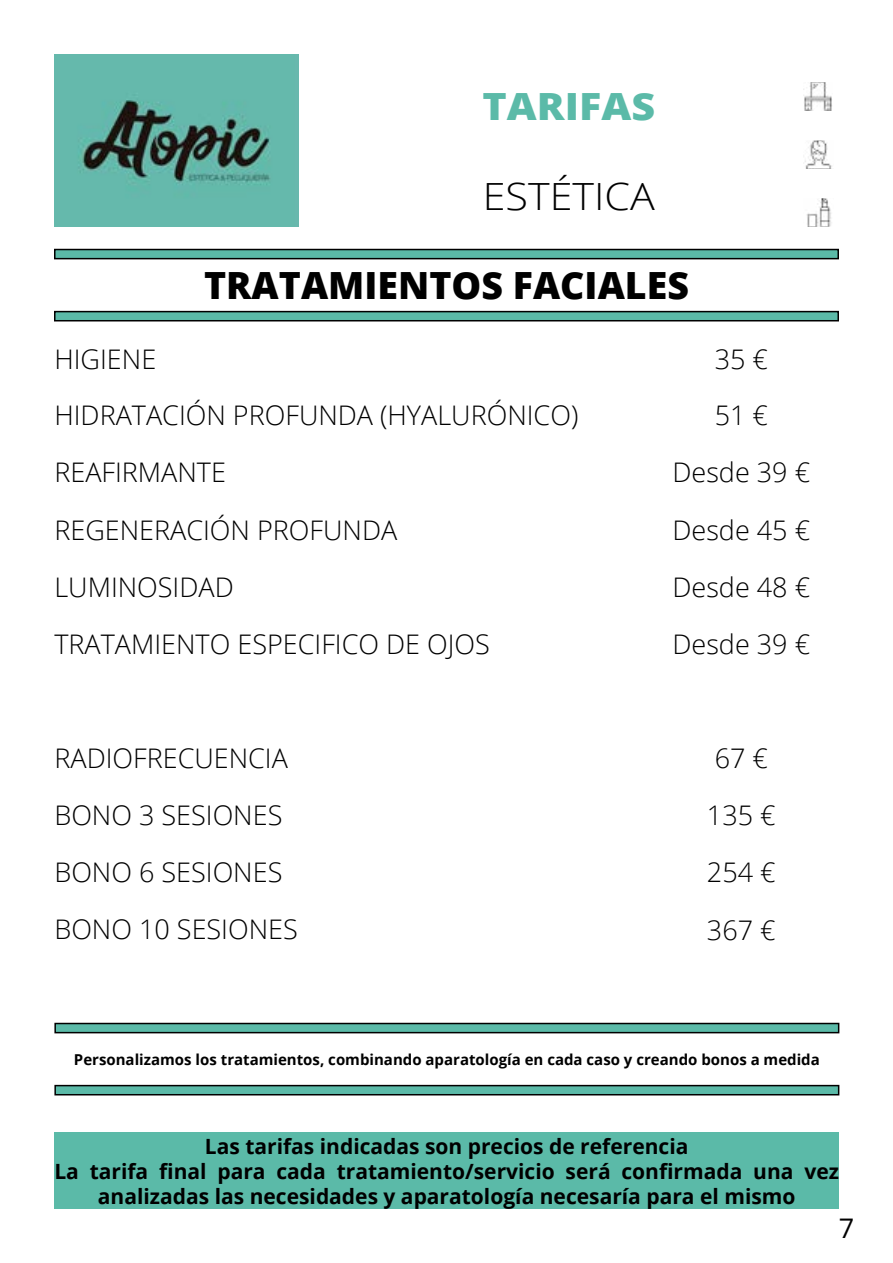
<style>
.page{position:relative;width:893px;height:1263px;background:#fff}
.page>*{position:absolute;margin:0;border:0;box-sizing:border-box;transform-origin:0 0}
.t1{font:800 37.5px "Open Sans";color:#000}
.t2{font:300 37.5px "Open Sans";color:#000;scale:1.1 1}
.t3{font:800 37.5px "Open Sans";color:#5bbaa8;scale:1.1 1}
.t4{font:300 27px/57.2px "Open Sans";color:#000}
.t5{font:27px "Open Sans";color:#000}
.t6{font:700 21px/25.2px "Open Sans";color:#000;text-align:center}
.t7{font:700 15px "Open Sans";color:#000}
</style>
<div class="page">
<div style="left:54px;top:1132px;width:785px;height:77px;background:#5bbaa8"></div>
<img style="left:54px;top:54px;width:244px;height:173px">
<div style="left:55px;top:249px;width:783px;height:10px;background:#5bbaa8"></div>
<div style="left:54px;top:249px;width:785px;height:10px;border:2px solid #000"></div>
<div style="left:55px;top:312px;width:783px;height:9px;background:#5bbaa8"></div>
<div style="left:54px;top:311px;width:785px;height:10px;border:2px solid #000"></div>
<div style="left:55px;top:1023px;width:784px;height:10px;background:#5bbaa8"></div>
<div style="left:54px;top:1023px;width:785px;height:10px;border:2px solid #000"></div>
<div style="left:55px;top:1085px;width:784px;height:10px;background:#5bbaa8"></div>
<div style="left:54px;top:1085px;width:785px;height:10px;border:2px solid #000"></div>
<img style="left:804px;top:82px;width:28px;height:29px">
<img style="left:805px;top:140px;width:27px;height:29px">
<img style="left:807px;top:198px;width:25px;height:29px">
<h1 class="t3" style="left:482px;top:78px;width:158px">TARIFAS</h1>
<h1 class="t2" style="left:483px;top:171px;width:158px">ESTÉTICA</h1>
<h1 class="t1" style="left:204px;top:257px;width:486px">TRATAMIENTOS FACIALES</h1>
<p class="t4" style="left:54px;top:330px;width:103px">HIGIENE</p>
<p class="t4" style="left:715px;top:330px;width:55px">35 €</p>
<p class="t4" style="left:54px;top:386px;width:525px">HIDRATACIÓN PROFUNDA (HYALURÓNICO)<br>REAFIRMANTE<br>REGENERACIÓN PROFUNDA<br>LUMINOSIDAD<br>TRATAMIENTO ESPECIFICO DE OJOS</p>
<p class="t4" style="left:54px;top:729px;width:245px">RADIOFRECUENCIA<br>BONO 3 SESIONES<br>BONO 6 SESIONES<br>BONO 10 SESIONES</p>
<p class="t4" style="left:672px;top:386px;width:139px;text-align:center">51 €<br>Desde 39 €<br>Desde 45 €<br>Desde 48 €<br>Desde 39 €</p>
<p class="t4" style="left:707px;top:729px;width:70px">67 €<br>135 €<br>254 €<br>367 €</p>
<p class="t7" style="left:74px;top:1049px;width:747px">Personalizamos los tratamientos, combinando aparatología en cada caso y creando bonos a medida</p>
<p class="t6" style="left:54px;top:1133px;width:786px">Las tarifas indicadas son precios de referencia<br>La tarifa final para cada tratamiento/servicio será confirmada una vez analizadas las necesidades y aparatología necesaría para el mismo</p>
<p class="t5" style="left:839px;top:1210px;width:17px">7</p>
</div>
